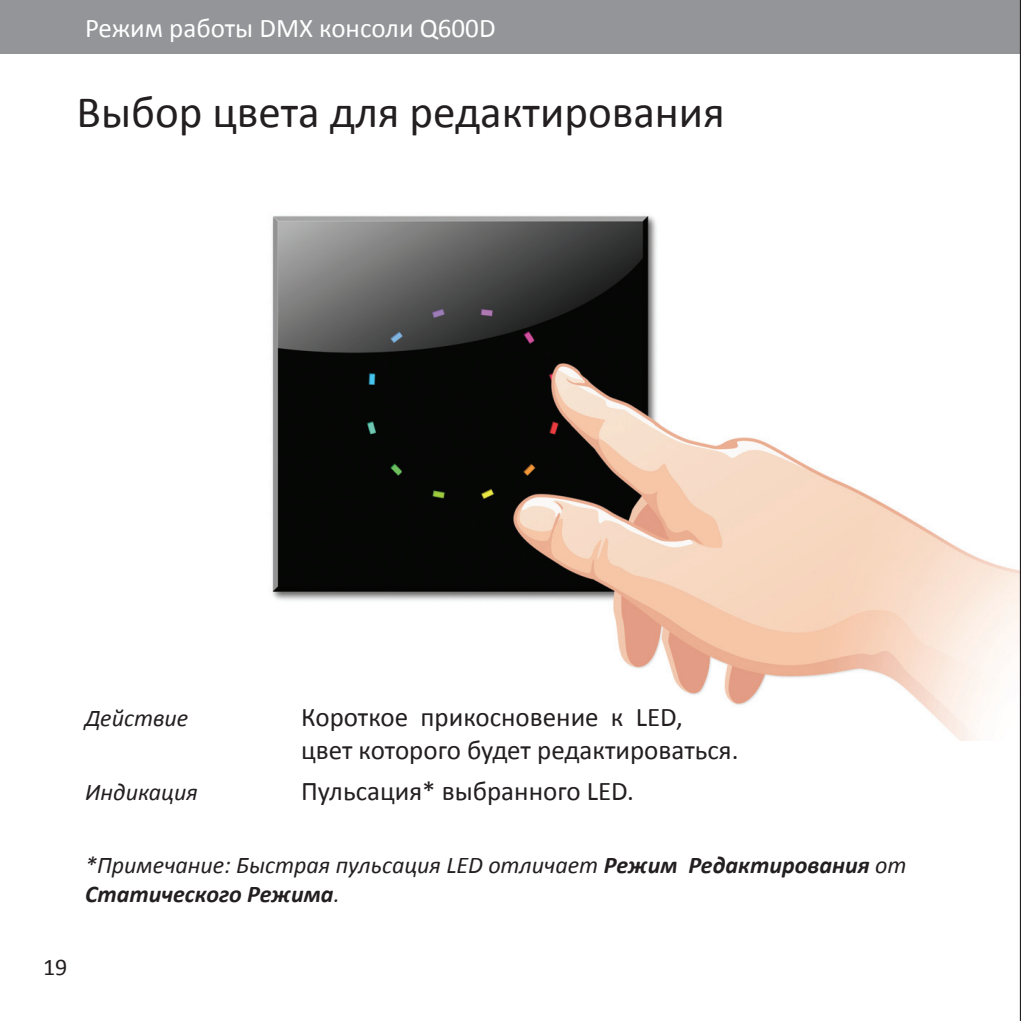
<style>
.page{position:relative;width:1021px;height:1021px;background:#fff}
.page>*{position:absolute;margin:0;border:0;box-sizing:border-box;transform-origin:0 0}
.t1{font:45px "Calibri";color:#231f20}
.t2{font:27px/32.4px "Calibri";color:#231f20}
.t3{font:27px "Calibri";color:#fff}
.t4{font:italic 24px/28.8px "Calibri";color:#231f20}
.t5{font:24px "Calibri";color:#231f20}
.s1{font-weight:700}
</style>
<div class="page">
<img style="left:272px;top:215px;width:747px;height:525px">
<div style="left:0;top:0;width:1020px;height:53px;background:#939598"></div>
<hr style="left:1020px;top:0;width:1px;height:53px;background:#939598">
<hr style="left:1019px;top:0;width:1px;height:1020px;background:#231f20">
<p class="t3" style="left:85px;top:11px;width:412px">Режим работы DMX консоли Q600D</p>
<p class="t1" style="left:77px;top:84px;width:649px">Выбор цвета для редактирования</p>
<p class="t4" style="left:85px;top:703px;width:105px">Действие</p>
<p class="t2" style="left:301px;top:701px;width:439px">Короткое прикосновение к LED, цвет которого будет редактироваться.</p>
<p class="t4" style="left:85px;top:776px;width:114px">Индикация</p>
<p class="t2" style="left:301px;top:774px;width:334px">Пульсация* выбранного LED.</p>
<p class="t4" style="left:85px;top:849px;width:822px">*Примечание: Быстрая пульсация LED отличает <span class="s1">Режим Редактирования</span> от<br><span class="s1">Статического Режима</span>.</p>
<p class="t5" style="left:43px;top:951px;width:26px">19</p>
</div>
